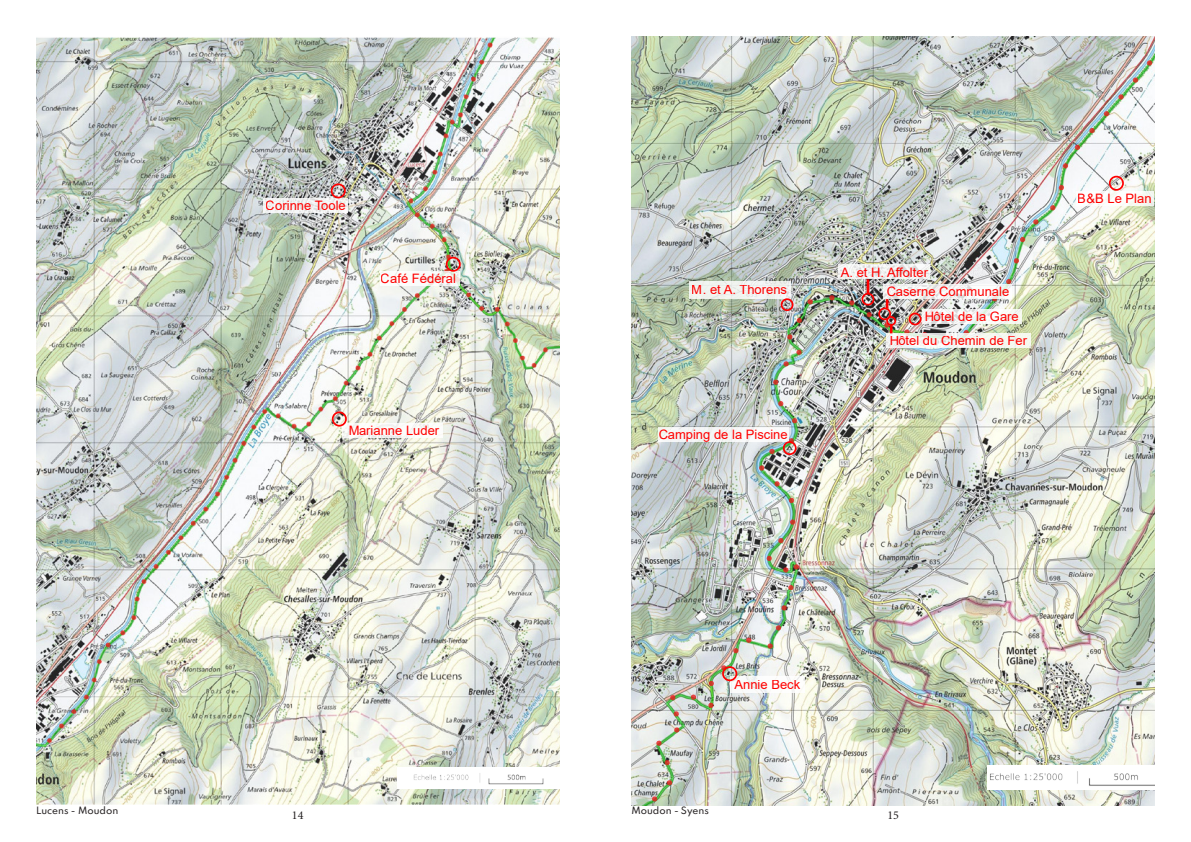
<style>
.page{position:relative;width:1191px;height:842px;background:#fff}
.page>*{position:absolute;margin:0;border:0;box-sizing:border-box;transform-origin:0 0}
.t1{font:13px/24.6px "Arial";color:#f00}
.t2{font:12px "Minion Pro";color:#231f20}
.t3{font:500 9px "Spartan";color:#231f20}
</style>
<div class="page">
<img style="left:36px;top:37px;width:523px;height:767px">
<div style="left:397px;top:768px;width:162px;height:21px;background:#fff"></div>
<img style="left:413px;top:773px;width:131px;height:12px">
<div style="left:342px;top:423px;width:101px;height:14px;background:#fff"></div>
<svg style="left:380px;top:271px;width:80px;height:15px"></svg>
<div style="left:332px;top:411px;width:15px;height:16px;border:2px solid #f00;border-radius:50%"></div>
<div style="left:446px;top:257px;width:15px;height:15px;border:2px solid #f00;border-radius:50%"></div>
<svg style="left:263px;top:198px;width:85px;height:15px"></svg>
<div style="left:331px;top:183px;width:15px;height:15px;border:2px solid #f00;border-radius:50%"></div>
<img style="left:633px;top:36px;width:522px;height:769px">
<div style="left:689px;top:282px;width:101px;height:17px;background:#f0f3ef"></div>
<div style="left:730px;top:677px;width:75px;height:16px;background:#fff"></div>
<div style="left:1076px;top:191px;width:77px;height:15px;background:#fff"></div>
<svg style="left:922px;top:309px;width:99px;height:15px"></svg>
<div style="left:780px;top:298px;width:13px;height:13px;border:2px solid #f00;border-radius:50%"></div>
<div style="left:722px;top:666px;width:15px;height:15px;border:2px solid #f00;border-radius:50%"></div>
<div style="left:1108px;top:176px;width:15px;height:15px;border:2px solid #f00;border-radius:50%"></div>
<div style="left:878px;top:307px;width:13px;height:13px;border:2px solid #f00;border-radius:50%"></div>
<div style="left:861px;top:293px;width:13px;height:13px;border:2px solid #f00;border-radius:50%"></div>
<div style="left:908px;top:313px;width:13px;height:12px;border:2px solid #f00;border-radius:50%"></div>
<div style="left:886px;top:316px;width:10px;height:10px;border:2px solid #f00;border-radius:50%"></div>
<svg style="left:886px;top:333px;width:144px;height:15px;fill:#f5f6f0"></svg>
<svg style="left:883px;top:284px;width:129px;height:15px;fill:#f3f4f3"></svg>
<svg style="left:839px;top:264px;width:91px;height:15px"></svg>
<hr style="left:866px;top:279px;width:3px;height:15px;background:#f00">
<svg style="left:885px;top:299px;width:3px;height:9px"></svg>
<svg style="left:890px;top:325px;width:2px;height:8px"></svg>
<img style="left:986px;top:765px;width:169px;height:24px">
<div style="left:658px;top:427px;width:130px;height:15px;background:#f5f6f7"></div>
<div style="left:783px;top:441px;width:13px;height:14px;border:2px solid #f00;border-radius:50%"></div>
<p class="t3" style="left:36px;top:803px;width:84px">Lucens - Moudon</p>
<p class="t1" style="left:266px;top:193px;width:81px">Corinne Toole</p>
<p class="t1" style="left:381px;top:266px;width:77px">Café Fédéral</p>
<p class="t1" style="left:348px;top:418px;width:93px">Marianne Luder</p>
<p class="t2" style="left:292px;top:807px;width:13px">14</p>
<p class="t1" style="left:692px;top:277px;width:97px">M. et A. Thorens</p>
<p class="t1" style="left:658px;top:422px;width:131px">Camping de la Piscine</p>
<p class="t1" style="left:840px;top:260px;width:89px">A. et H. Affolter</p>
<p class="t1" style="left:886px;top:279px;width:124px">Caserne Communale</p>
<p class="t1" style="left:889px;top:304px;width:139px;text-indent:35px">Hôtel de la Gare<br>Hôtel du Chemin de Fer</p>
<p class="t1" style="left:1077px;top:186px;width:75px">B&amp;B Le Plan</p>
<p class="t1" style="left:734px;top:672px;width:67px">Annie Beck</p>
<p class="t3" style="left:631px;top:803px;width:79px">Moudon - Syens</p>
<p class="t2" style="left:887px;top:807px;width:13px">15</p>
</div>
